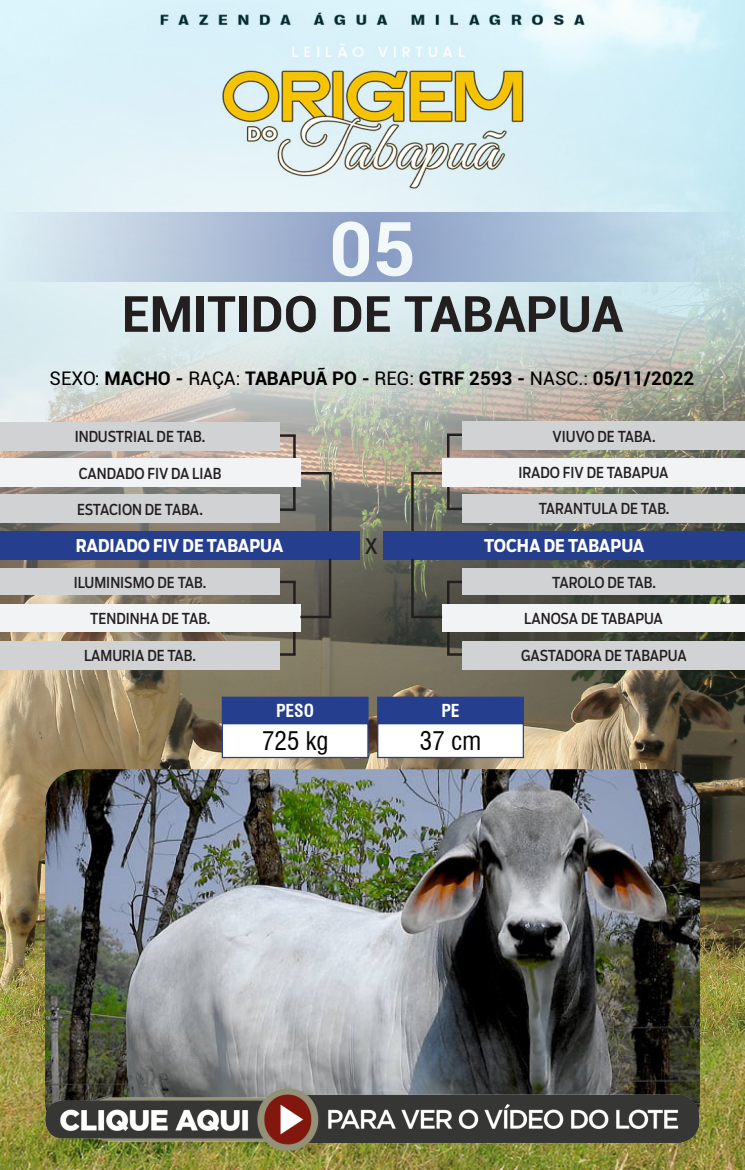
<style>
.page{position:relative;width:745px;height:1170px;background:#fff}
.page>*{position:absolute;margin:0;border:0;box-sizing:border-box;transform-origin:0 0}
.t1{font:700 75px "Roboto";color:#fff}
.t2{font:700 50px "Roboto";color:#231f20}
.t3{font:condensed 25px "Swiss 721 BT";color:#040503}
.t4{font:21.25px "Boomer Cond";color:#231f20}
.t5{font:700 18.75px "Roboto";color:#000}
.t6{font:700 17.5px "Boomer Cond";color:#fff}
.t7{font:700 condensed 17.5px "Swiss 721 BT";color:#fff}
.t8{font:15px "Boomer Cond";color:#231f20}
.s1{font-weight:400}
</style>
<div class="page">
<img style="left:0;top:0;width:744px;height:1169px">
<hr style="left:411px;top:473px;width:2px;height:58px;background:#231f20">
<hr style="left:411px;top:472px;width:31px;height:2px;background:#231f20">
<hr style="left:329px;top:473px;width:2px;height:58px;background:#231f20">
<hr style="left:300px;top:472px;width:31px;height:2px;background:#231f20">
<hr style="left:293px;top:581px;width:2px;height:23px;background:#231f20">
<hr style="left:279px;top:580px;width:16px;height:3px;background:#231f20">
<hr style="left:293px;top:631px;width:2px;height:23px;background:#231f20">
<svg style="left:279px;top:653px;width:16px;height:2px"></svg>
<hr style="left:446px;top:581px;width:3px;height:23px;background:#231f20">
<hr style="left:446px;top:580px;width:16px;height:3px;background:#231f20">
<hr style="left:447px;top:631px;width:2px;height:23px;background:#231f20">
<svg style="left:447px;top:653px;width:15px;height:2px"></svg>
<hr style="left:446px;top:434px;width:3px;height:23px;background:#231f20">
<hr style="left:446px;top:433px;width:16px;height:3px;background:#231f20">
<hr style="left:447px;top:486px;width:2px;height:23px;background:#231f20">
<hr style="left:447px;top:507px;width:16px;height:3px;background:#231f20">
<hr style="left:293px;top:487px;width:2px;height:23px;background:#231f20">
<hr style="left:279px;top:508px;width:16px;height:3px;background:#231f20">
<hr style="left:293px;top:435px;width:2px;height:23px;background:#231f20">
<hr style="left:279px;top:434px;width:16px;height:3px;background:#231f20">
<div style="left:462px;top:494px;width:282px;height:28px;background:#d1d2d4"></div>
<div style="left:0;top:494px;width:279px;height:28px;background:#d1d2d4"></div>
<div style="left:0;top:640px;width:279px;height:29px;background:#d1d2d4"></div>
<div style="left:462px;top:640px;width:282px;height:29px;background:#d1d2d4"></div>
<div style="left:442px;top:457px;width:302px;height:29px;background:#f2f3f4"></div>
<div style="left:0;top:458px;width:300px;height:29px;background:#f2f3f4"></div>
<div style="left:0;top:604px;width:300px;height:28px;background:#f2f3f4"></div>
<div style="left:442px;top:604px;width:302px;height:28px;background:#f2f3f4"></div>
<div style="left:462px;top:421px;width:282px;height:28px;background:#d1d2d4"></div>
<div style="left:0;top:422px;width:279px;height:28px;background:#d1d2d4"></div>
<div style="left:0;top:568px;width:279px;height:27px;background:#d1d2d4"></div>
<div style="left:462px;top:568px;width:282px;height:27px;background:#d1d2d4"></div>
<div style="left:0;top:531px;width:359px;height:28px;background:#253f8e"></div>
<div style="left:383px;top:531px;width:361px;height:28px;background:#253f8e"></div>
<hr style="left:328px;top:558px;width:3px;height:59px;background:#231f20">
<hr style="left:300px;top:615px;width:31px;height:3px;background:#231f20">
<hr style="left:411px;top:558px;width:2px;height:59px;background:#231f20">
<hr style="left:411px;top:615px;width:31px;height:3px;background:#231f20">
<svg style="left:0;top:213px;width:744px;height:69px;background:#afc3da"></svg>
<img style="left:45px;top:769px;width:654px;height:368px">
<img style="left:45px;top:1088px;width:654px;height:62px;border-radius:31px">
<div style="left:222px;top:697px;width:146px;height:26px;background:#253f8e"></div>
<div style="left:221px;top:696px;width:147px;height:28px;border:1px solid #253f8e"></div>
<div style="left:222px;top:723px;width:146px;height:34px;background:#fff"></div>
<div style="left:221px;top:723px;width:147px;height:35px;border:1px solid #253f8e"></div>
<div style="left:377px;top:697px;width:146px;height:26px;background:#253f8e"></div>
<div style="left:377px;top:696px;width:146px;height:28px;border:1px solid #253f8e"></div>
<div style="left:377px;top:723px;width:146px;height:34px;background:#fff"></div>
<div style="left:377px;top:723px;width:146px;height:35px;border:1px solid #253f8e"></div>
<h1 class="t1" style="left:329px;top:196px;width:88px">05</h1>
<p class="t2" style="left:122px;top:279px;width:502px">EMITIDO DE TABAPUA</p>
<p class="t5" style="left:50px;top:365px;width:645px"><span class="s1">SEXO:</span> MACHO - <span class="s1">RAÇA:</span> TABAPUÃ PO - <span class="s1">REG:</span> GTRF 2593 - <span class="s1">NASC.:</span> 05/11/2022</p>
<p class="t8" style="left:75px;top:428px;width:132px">INDUSTRIAL DE TAB.</p>
<p class="t8" style="left:552px;top:427px;width:104px">VIUVO DE TABA.</p>
<p class="t8" style="left:79px;top:464px;width:144px">CANDADO FIV DA LIAB</p>
<p class="t8" style="left:518px;top:463px;width:151px">IRADO FIV DE TABAPUA</p>
<p class="t8" style="left:77px;top:500px;width:127px">ESTACION DE TABA.</p>
<p class="t8" style="left:538px;top:499px;width:132px">TARANTULA DE TAB.</p>
<p class="t6" style="left:76px;top:535px;width:209px">RADIADO FIV DE TABAPUA</p>
<p class="t4" style="left:364px;top:533px;width:15px">X</p>
<p class="t6" style="left:484px;top:535px;width:162px">TOCHA DE TABAPUA</p>
<p class="t8" style="left:74px;top:573px;width:134px">ILUMINISMO DE TAB.</p>
<p class="t8" style="left:551px;top:573px;width:105px">TAROLO DE TAB.</p>
<p class="t8" style="left:90px;top:610px;width:122px">TENDINHA DE TAB.</p>
<p class="t8" style="left:524px;top:610px;width:140px">LANOSA DE TABAPUA</p>
<p class="t8" style="left:84px;top:646px;width:113px">LAMURIA DE TAB.</p>
<p class="t8" style="left:521px;top:646px;width:167px">GASTADORA DE TABAPUA</p>
<p class="t7" style="left:276px;top:700px;width:40px">PESO</p>
<p class="t3" style="left:262px;top:726px;width:68px">725 kg</p>
<p class="t7" style="left:441px;top:700px;width:20px">PE</p>
<p class="t3" style="left:419px;top:726px;width:63px">37 cm</p>
</div>
